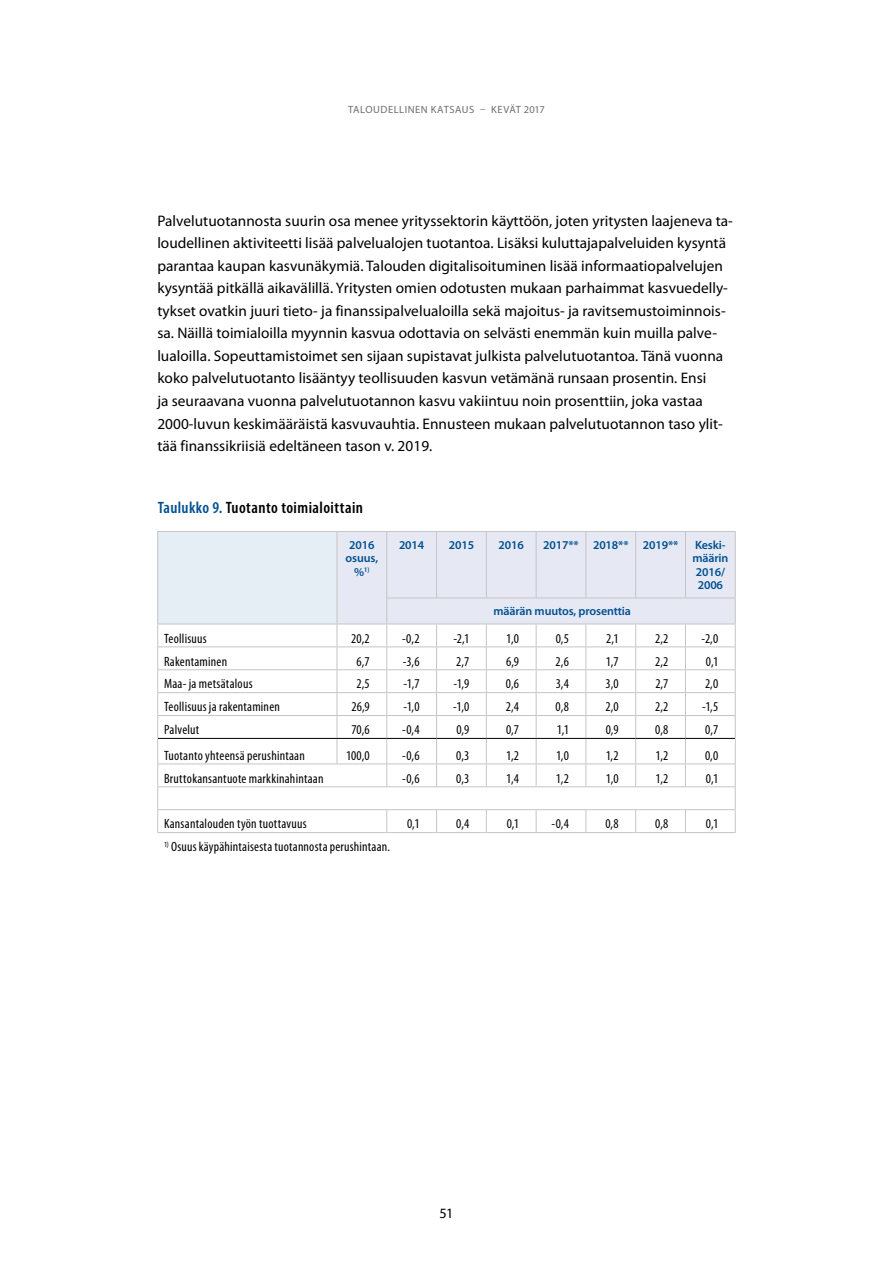
<style>
.page{position:relative;width:893px;height:1263px;background:#fff}
.page>*{position:absolute;margin:0;border:0;box-sizing:border-box;transform-origin:0 0}
.t1{font:600 condensed 16.5px "Myriad Pro";letter-spacing:.025em;color:#000}
._01_Leipä_1__kpl{font:15.3px/22.5px "Myriad Pro";letter-spacing:.005em;color:#000}
.t2{font:14.25px "Myriad Pro";color:#000}
.Taulu_perus_oik__poh{font:condensed 13.5px "Myriad Pro";color:#000}
.Taulu_riviteksti_vas{font:condensed 13.5px "Myriad Pro";letter-spacing:.015em;color:#000}
.Taulu_alaviite{font:condensed 13.5px "Myriad Pro";letter-spacing:.015em;color:#000}
.Taulu_sarakeotsikko{font:600 12px/13.5px "Myriad Pro";letter-spacing:-.01em;color:#005090}
.t3{font:10.5px "Myriad Pro";letter-spacing:.045em;color:#6e6e6e}
.Taulu_sarakeotsikko-2{font:600 7.05px "Myriad Pro";color:#005090}
.s1{color:#005090}
.s2{font-size:12px}
</style>
<div class="page">
<div style="left:158px;top:531px;width:179px;height:93px;background:#e5eef4"></div>
<hr style="left:157px;top:646px;width:180px;height:1px;background:#c5c5c5">
<hr style="left:157px;top:669px;width:180px;height:1px;background:#c5c5c5">
<hr style="left:157px;top:692px;width:180px;height:1px;background:#c5c5c5">
<hr style="left:157px;top:715px;width:180px;height:1px;background:#c5c5c5">
<hr style="left:158px;top:738px;width:179px;height:1px;background:#000">
<hr style="left:157px;top:763px;width:180px;height:1px;background:#c5c5c5">
<hr style="left:157px;top:832px;width:180px;height:1px;background:#c5c5c5">
<hr style="left:337px;top:832px;width:50px;height:1px;background:#c5c5c5">
<hr style="left:387px;top:832px;width:50px;height:1px;background:#c5c5c5">
<hr style="left:437px;top:832px;width:49px;height:1px;background:#c5c5c5">
<hr style="left:486px;top:832px;width:50px;height:1px;background:#c5c5c5">
<hr style="left:536px;top:832px;width:50px;height:1px;background:#c5c5c5">
<hr style="left:586px;top:832px;width:50px;height:1px;background:#c5c5c5">
<hr style="left:636px;top:832px;width:49px;height:1px;background:#c5c5c5">
<hr style="left:685px;top:832px;width:51px;height:1px;background:#c5c5c5">
<hr style="left:157px;top:531px;width:180px;height:1px;background:#c5c5c5">
<hr style="left:157px;top:532px;width:1px;height:66px;background:#c5c5c5">
<svg style="left:337px;top:531px;width:399px;height:301px"></svg>
<hr style="left:157px;top:624px;width:180px;height:1px;background:#c5c5c5">
<hr style="left:157px;top:786px;width:180px;height:1px;background:#c5c5c5">
<hr style="left:337px;top:786px;width:50px;height:1px;background:#c5c5c5">
<hr style="left:387px;top:786px;width:50px;height:1px;background:#c5c5c5">
<hr style="left:437px;top:786px;width:49px;height:1px;background:#c5c5c5">
<hr style="left:486px;top:786px;width:50px;height:1px;background:#c5c5c5">
<hr style="left:536px;top:786px;width:50px;height:1px;background:#c5c5c5">
<hr style="left:586px;top:786px;width:50px;height:1px;background:#c5c5c5">
<hr style="left:636px;top:786px;width:49px;height:1px;background:#c5c5c5">
<hr style="left:157px;top:809px;width:180px;height:1px;background:#c5c5c5">
<hr style="left:337px;top:809px;width:50px;height:1px;background:#c5c5c5">
<hr style="left:387px;top:809px;width:50px;height:1px;background:#c5c5c5">
<hr style="left:437px;top:809px;width:49px;height:1px;background:#c5c5c5">
<hr style="left:486px;top:809px;width:50px;height:1px;background:#c5c5c5">
<hr style="left:536px;top:809px;width:50px;height:1px;background:#c5c5c5">
<hr style="left:586px;top:809px;width:50px;height:1px;background:#c5c5c5">
<hr style="left:636px;top:809px;width:49px;height:1px;background:#c5c5c5">
<hr style="left:685px;top:786px;width:51px;height:1px;background:#c5c5c5">
<svg style="left:157px;top:598px;width:1px;height:234px"></svg>
<p class="t3" style="left:348px;top:103px;width:198px">TALOUDELLINEN KATSAUS – KEVÄT 2017</p>
<p class="_01_Leipä_1__kpl" style="left:157px;top:209px;width:577px">Palvelutuotannosta suurin osa menee yrityssektorin käyttöön, joten yritysten laajeneva ta&shy;loudellinen aktiviteetti lisää palvelualojen tuotantoa. Lisäksi kuluttajapalveluiden kysyntä parantaa kaupan kasvunäkymiä. Talouden digitalisoituminen lisää informaatiopalvelujen kysyntää pitkällä aikavälillä. Yritysten omien odotusten mukaan parhaimmat kasvuedelly&shy;tykset ovatkin juuri tieto- ja finanssipalvelualoilla sekä majoitus- ja ravitsemustoiminnois&shy;sa. Näillä toimialoilla myynnin kasvua odottavia on selvästi enemmän kuin muilla palve&shy;lualoilla. Sopeuttamistoimet sen sijaan supistavat julkista palvelutuotantoa. Tänä vuonna koko palvelutuotanto lisääntyy teollisuuden kasvun vetämänä runsaan prosentin. Ensi<br>ja seuraavana vuonna palvelutuotannon kasvu vakiintuu noin prosenttiin, joka vastaa 2000-luvun keskimääräistä kasvuvauhtia. Ennusteen mukaan palvelutuotannon taso ylit&shy;tää finanssikriisiä edeltäneen tason v. 2019.</p>
<p class="t1" style="left:158px;top:498px;width:207px"><span class="s1">Taulukko 9.</span> Tuotanto toimialoittain</p>
<p class="Taulu_sarakeotsikko" style="left:349px;top:538px;width:27px">2016</p>
<p class="Taulu_sarakeotsikko" style="left:346px;top:551px;width:34px">osuus,</p>
<p class="Taulu_sarakeotsikko-2" style="left:354px;top:565px;width:17px"><span class="s2">%</span>1)</p>
<p class="Taulu_sarakeotsikko" style="left:399px;top:538px;width:27px">2014</p>
<p class="Taulu_sarakeotsikko" style="left:449px;top:538px;width:27px">2015</p>
<p class="Taulu_sarakeotsikko" style="left:499px;top:538px;width:27px">2016</p>
<p class="Taulu_sarakeotsikko" style="left:543px;top:538px;width:37px">2017**</p>
<p class="Taulu_sarakeotsikko" style="left:593px;top:538px;width:37px">2018**</p>
<p class="Taulu_sarakeotsikko" style="left:643px;top:538px;width:37px">2019**</p>
<p class="Taulu_sarakeotsikko" style="left:692px;top:538px;width:37px">Keski&shy;määrin</p>
<p class="Taulu_sarakeotsikko" style="left:696px;top:565px;width:31px">2016/<br>2006</p>
<p class="Taulu_sarakeotsikko" style="left:493px;top:604px;width:139px">määrän muutos, prosenttia</p>
<p class="Taulu_riviteksti_vas" style="left:164px;top:630px;width:44px">Teollisuus</p>
<p class="Taulu_perus_oik__poh" style="left:351px;top:630px;width:20px">20,2</p>
<p class="Taulu_perus_oik__poh" style="left:402px;top:630px;width:19px">-0,2</p>
<p class="Taulu_perus_oik__poh" style="left:453px;top:630px;width:17px">-2,1</p>
<p class="Taulu_perus_oik__poh" style="left:506px;top:630px;width:14px">1,0</p>
<p class="Taulu_perus_oik__poh" style="left:556px;top:630px;width:15px">0,5</p>
<p class="Taulu_perus_oik__poh" style="left:606px;top:630px;width:14px">2,1</p>
<p class="Taulu_perus_oik__poh" style="left:655px;top:630px;width:15px">2,2</p>
<p class="Taulu_perus_oik__poh" style="left:702px;top:630px;width:18px">-2,0</p>
<p class="Taulu_riviteksti_vas" style="left:164px;top:653px;width:65px">Rakentaminen</p>
<p class="Taulu_perus_oik__poh" style="left:357px;top:653px;width:15px">6,7</p>
<p class="Taulu_perus_oik__poh" style="left:403px;top:653px;width:18px">-3,6</p>
<p class="Taulu_perus_oik__poh" style="left:456px;top:653px;width:15px">2,7</p>
<p class="Taulu_perus_oik__poh" style="left:506px;top:653px;width:15px">6,9</p>
<p class="Taulu_perus_oik__poh" style="left:556px;top:653px;width:15px">2,6</p>
<p class="Taulu_perus_oik__poh" style="left:606px;top:653px;width:14px">1,7</p>
<p class="Taulu_perus_oik__poh" style="left:655px;top:653px;width:15px">2,2</p>
<p class="Taulu_perus_oik__poh" style="left:706px;top:653px;width:14px">0,1</p>
<p class="Taulu_riviteksti_vas" style="left:164px;top:676px;width:90px">Maa- ja metsätalous</p>
<p class="Taulu_perus_oik__poh" style="left:356px;top:676px;width:15px">2,5</p>
<p class="Taulu_perus_oik__poh" style="left:404px;top:676px;width:17px">-1,7</p>
<p class="Taulu_perus_oik__poh" style="left:453px;top:676px;width:17px">-1,9</p>
<p class="Taulu_perus_oik__poh" style="left:506px;top:676px;width:15px">0,6</p>
<p class="Taulu_perus_oik__poh" style="left:556px;top:676px;width:14px">3,4</p>
<p class="Taulu_perus_oik__poh" style="left:606px;top:676px;width:15px">3,0</p>
<p class="Taulu_perus_oik__poh" style="left:655px;top:676px;width:15px">2,7</p>
<p class="Taulu_perus_oik__poh" style="left:705px;top:676px;width:15px">2,0</p>
<p class="Taulu_riviteksti_vas" style="left:164px;top:699px;width:117px">Teollisuus ja rakentaminen</p>
<p class="Taulu_perus_oik__poh" style="left:352px;top:699px;width:20px">26,9</p>
<p class="Taulu_perus_oik__poh" style="left:403px;top:699px;width:18px">-1,0</p>
<p class="Taulu_perus_oik__poh" style="left:453px;top:699px;width:18px">-1,0</p>
<p class="Taulu_perus_oik__poh" style="left:506px;top:699px;width:15px">2,4</p>
<p class="Taulu_perus_oik__poh" style="left:556px;top:699px;width:15px">0,8</p>
<p class="Taulu_perus_oik__poh" style="left:605px;top:699px;width:15px">2,0</p>
<p class="Taulu_perus_oik__poh" style="left:655px;top:699px;width:15px">2,2</p>
<p class="Taulu_perus_oik__poh" style="left:702px;top:699px;width:18px">-1,5</p>
<p class="Taulu_riviteksti_vas" style="left:164px;top:721px;width:37px">Palvelut</p>
<p class="Taulu_perus_oik__poh" style="left:351px;top:721px;width:20px">70,6</p>
<p class="Taulu_perus_oik__poh" style="left:402px;top:721px;width:19px">-0,4</p>
<p class="Taulu_perus_oik__poh" style="left:456px;top:721px;width:14px">0,9</p>
<p class="Taulu_perus_oik__poh" style="left:506px;top:721px;width:15px">0,7</p>
<p class="Taulu_perus_oik__poh" style="left:557px;top:721px;width:14px">1,1</p>
<p class="Taulu_perus_oik__poh" style="left:606px;top:721px;width:14px">0,9</p>
<p class="Taulu_perus_oik__poh" style="left:655px;top:721px;width:15px">0,8</p>
<p class="Taulu_perus_oik__poh" style="left:705px;top:721px;width:15px">0,7</p>
<p class="Taulu_riviteksti_vas" style="left:164px;top:747px;width:142px">Tuotanto yhteensä perushintaan</p>
<p class="Taulu_perus_oik__poh" style="left:346px;top:747px;width:25px">100,0</p>
<p class="Taulu_perus_oik__poh" style="left:402px;top:747px;width:19px">-0,6</p>
<p class="Taulu_perus_oik__poh" style="left:456px;top:747px;width:15px">0,3</p>
<p class="Taulu_perus_oik__poh" style="left:506px;top:747px;width:14px">1,2</p>
<p class="Taulu_perus_oik__poh" style="left:556px;top:747px;width:14px">1,0</p>
<p class="Taulu_perus_oik__poh" style="left:606px;top:747px;width:14px">1,2</p>
<p class="Taulu_perus_oik__poh" style="left:655px;top:747px;width:14px">1,2</p>
<p class="Taulu_perus_oik__poh" style="left:705px;top:747px;width:15px">0,0</p>
<p class="Taulu_riviteksti_vas" style="left:164px;top:770px;width:161px">Bruttokansantuote markkinahintaan</p>
<p class="Taulu_perus_oik__poh" style="left:402px;top:770px;width:19px">-0,6</p>
<p class="Taulu_perus_oik__poh" style="left:456px;top:770px;width:15px">0,3</p>
<p class="Taulu_perus_oik__poh" style="left:506px;top:770px;width:14px">1,4</p>
<p class="Taulu_perus_oik__poh" style="left:556px;top:770px;width:14px">1,2</p>
<p class="Taulu_perus_oik__poh" style="left:606px;top:770px;width:14px">1,0</p>
<p class="Taulu_perus_oik__poh" style="left:655px;top:770px;width:14px">1,2</p>
<p class="Taulu_perus_oik__poh" style="left:706px;top:770px;width:14px">0,1</p>
<p class="Taulu_riviteksti_vas" style="left:164px;top:816px;width:144px">Kansantalouden työn tuottavuus</p>
<p class="Taulu_perus_oik__poh" style="left:407px;top:816px;width:14px">0,1</p>
<p class="Taulu_perus_oik__poh" style="left:456px;top:816px;width:15px">0,4</p>
<p class="Taulu_perus_oik__poh" style="left:507px;top:816px;width:14px">0,1</p>
<p class="Taulu_perus_oik__poh" style="left:552px;top:816px;width:19px">-0,4</p>
<p class="Taulu_perus_oik__poh" style="left:605px;top:816px;width:15px">0,8</p>
<p class="Taulu_perus_oik__poh" style="left:655px;top:816px;width:15px">0,8</p>
<p class="Taulu_perus_oik__poh" style="left:706px;top:816px;width:14px">0,1</p>
<p class="Taulu_alaviite" style="left:164px;top:838px;width:227px"><sup>1)</sup> Osuus käypähintaisesta tuotannosta perushintaan.</p>
<p class="t2" style="left:439px;top:1204px;width:16px">51</p>
</div>
